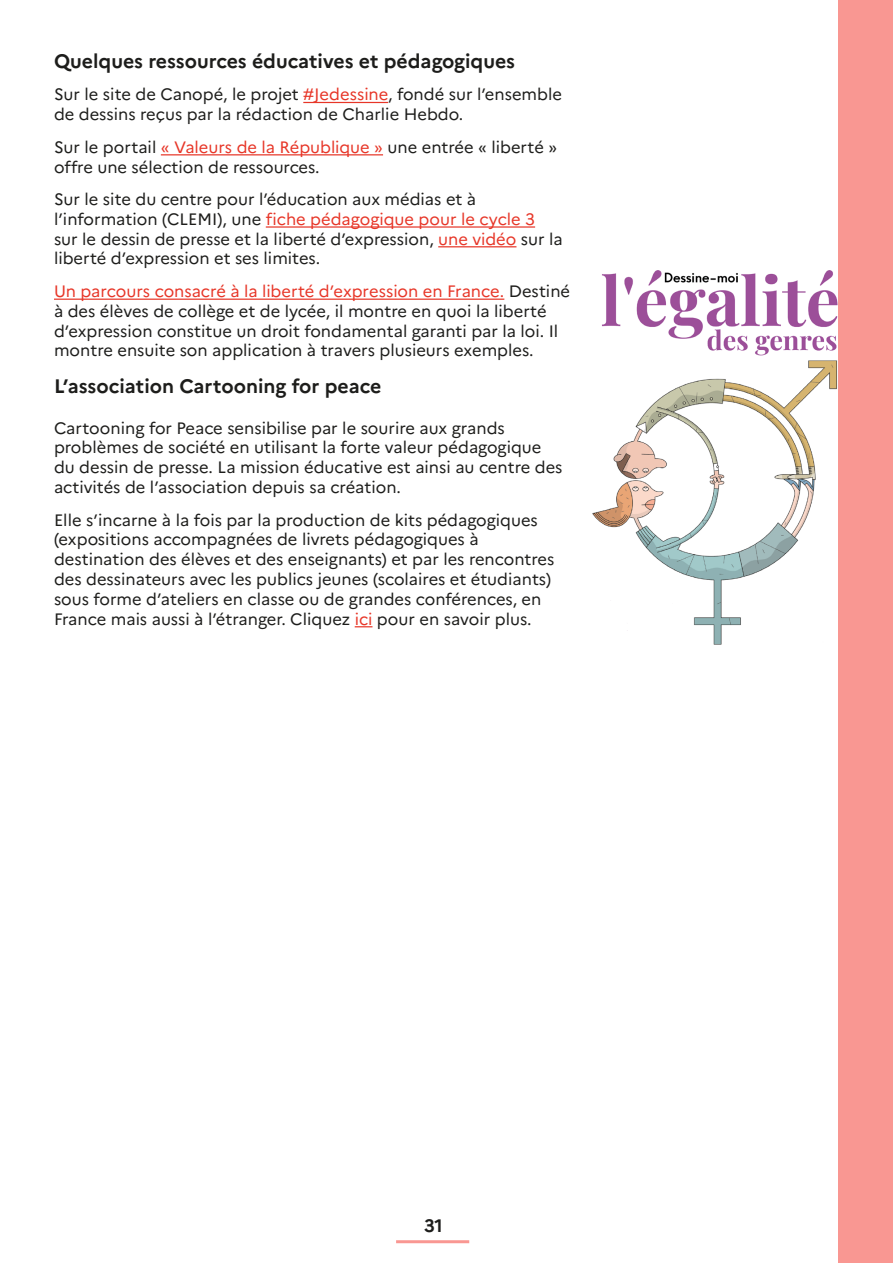
<style>
.page{position:relative;width:893px;height:1263px;background:#fff}
.page>*{position:absolute;margin:0;border:0;box-sizing:border-box;transform-origin:0 0}
.t1{font:700 19.5px "Marianne";color:#1d1d1b}
.t2{font:700 18px "Marianne";color:#1d1d1b}
.t3{font:16.5px/19.8px "Marianne";color:#1d1d1b}
.s1{color:#e73628}
</style>
<div class="page">
<img style="left:592px;top:270px;width:247px;height:376px">
<hr style="left:303px;top:102px;width:85px;height:1px;background:#e73628">
<hr style="left:161px;top:154px;width:222px;height:1px;background:#e73628">
<hr style="left:266px;top:226px;width:269px;height:2px;background:#e73628">
<hr style="left:438px;top:246px;width:78px;height:1px;background:#e73628">
<hr style="left:54px;top:299px;width:450px;height:1px;background:#e73628">
<svg style="left:355px;top:626px;width:17px;height:1px"></svg>
<hr style="left:396px;top:1240px;width:73px;height:3px;background:#f99792">
<div style="left:839px;top:0;width:54px;height:1263px;background:#f99792"></div>
<p class="t1" style="left:54px;top:46px;width:463px">Quelques ressources éducatives et pédagogiques</p>
<p class="t3" style="left:54px;top:83px;width:510px">Sur le site de Canopé, le projet <span class="s1">#Jedessine</span>, fondé sur l’ensemble de dessins reçus par la rédaction de Charlie Hebdo.</p>
<p class="t3" style="left:54px;top:136px;width:505px">Sur le portail <span class="s1">« Valeurs de la République »</span> une entrée « liberté » offre une sélection de ressources.</p>
<p class="t3" style="left:54px;top:188px;width:510px">Sur le site du centre pour l’éducation aux médias et à l’information (CLEMI), une <span class="s1">fiche pédagogique pour le cycle 3 </span>sur le dessin de presse et la liberté d’expression, <span class="s1">une vidéo</span> sur la liberté d’expression et ses limites.</p>
<p class="t3" style="left:54px;top:280px;width:518px"><span class="s1">Un parcours consacré à la liberté d’expression en France.</span> Destiné à des élèves de collège et de lycée, il montre en quoi la liberté d’expression constitue un droit fondamental garanti par la loi. Il montre ensuite son application à travers plusieurs exemples.</p>
<p class="t1" style="left:54px;top:371px;width:329px">L’association Cartooning for peace</p>
<p class="t3" style="left:54px;top:417px;width:510px">Cartooning for Peace sensibilise par le sourire aux grands problèmes de société en utilisant la forte valeur pédagogique du dessin de presse. La mission éducative est ainsi au centre des activités de l’association depuis sa création.</p>
<p class="t3" style="left:54px;top:508px;width:502px">Elle s’incarne à la fois par la production de kits pédagogiques (expositions accompagnées de livrets pédagogiques à destination des élèves et des enseignants) et par les rencontres des dessinateurs avec les publics jeunes (scolaires et étudiants) sous forme d’ateliers en classe ou de grandes conférences, en France mais aussi à l’étranger. Cliquez <span class="s1">ici</span> pour en savoir plus.</p>
<p class="t2" style="left:424px;top:1212px;width:20px">31</p>
</div>
